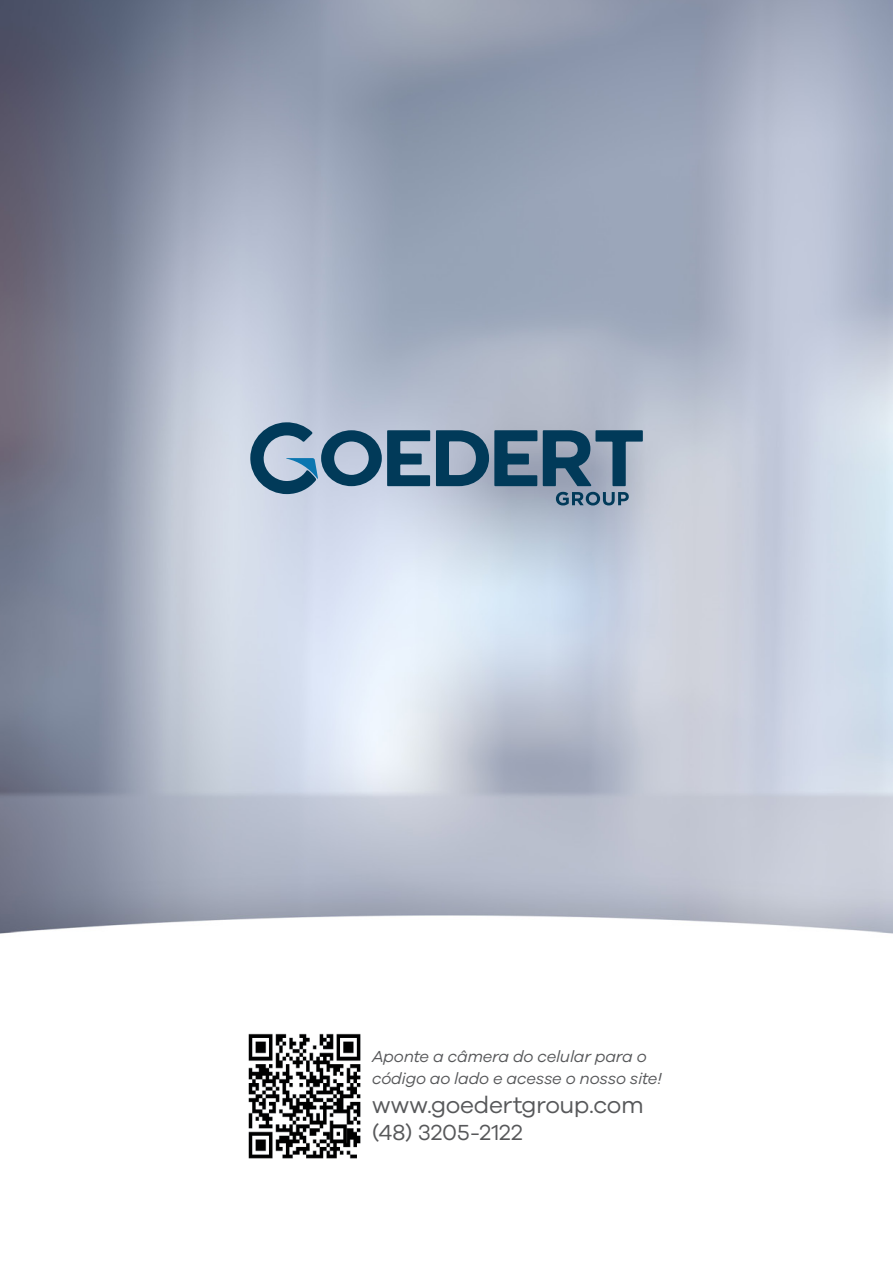
<style>
.page{position:relative;width:893px;height:1263px;background:#fff}
.page>*{position:absolute;margin:0;border:0;box-sizing:border-box;transform-origin:0 0}
.Textos_longos{font:24px "Galano Grotesque";letter-spacing:-.02em;color:#57585a}
.Textos_longos-2{font:22.5px "Galano Grotesque";color:#57585a}
.Indicação{font:italic 16.5px "Galano Grotesque";letter-spacing:-.015em;color:#57585a}
</style>
<div class="page">
<img style="left:0;top:0;width:893px;height:934px">
<svg style="left:250px;top:422px;width:393px;height:83px;background:#728da4"></svg>
<img style="left:248px;top:1033px;width:113px;height:126px">
<p class="Indicação" style="left:372px;top:1047px;width:276px">Aponte a câmera do celular para o</p>
<p class="Indicação" style="left:372px;top:1068px;width:291px">código ao lado e acesse o nosso site!</p>
<p class="Textos_longos" style="left:372px;top:1090px;width:273px">www.goedertgroup.com</p>
<p class="Textos_longos-2" style="left:372px;top:1119px;width:152px">(48) 3205-2122</p>
</div>
